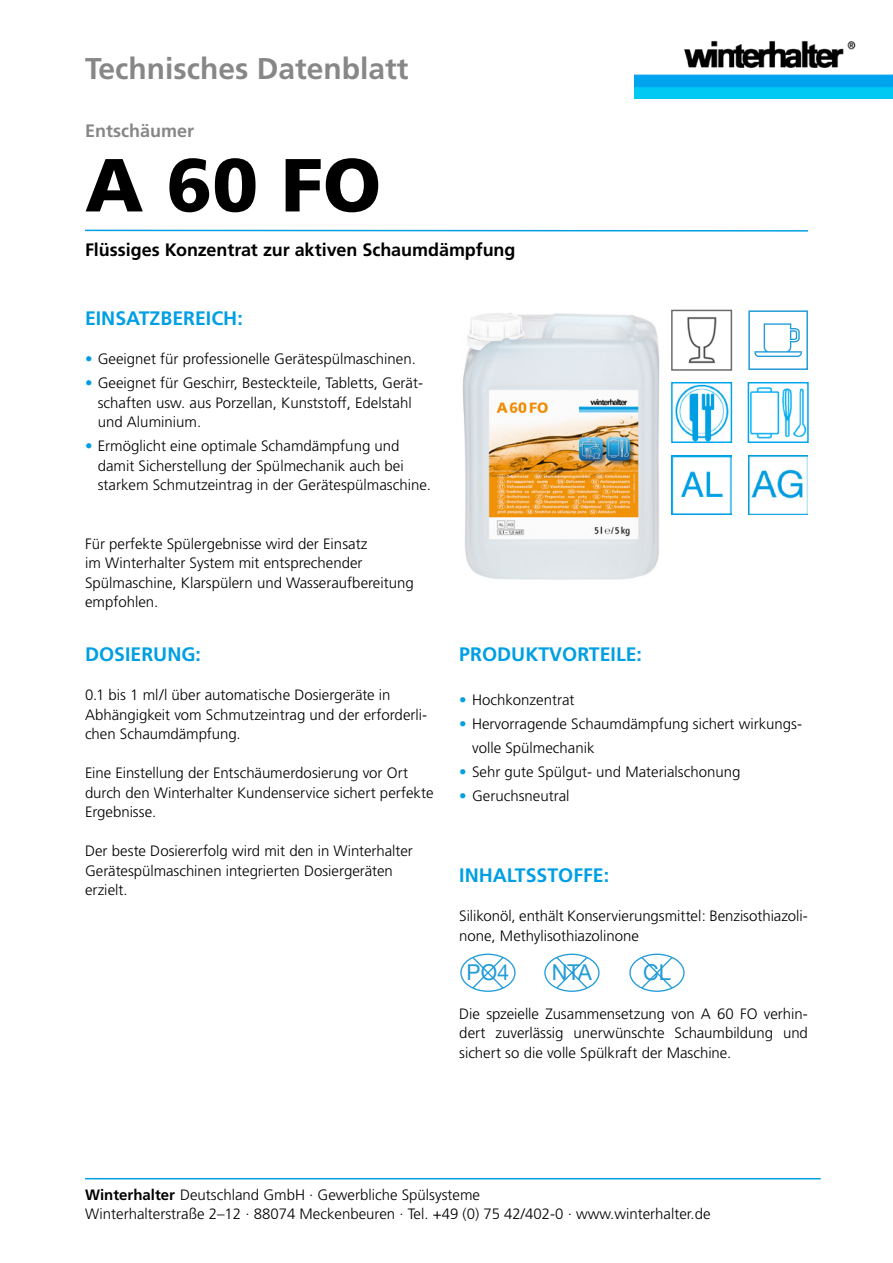
<style>
.page{position:relative;width:893px;height:1263px;background:#fff}
.page>*{position:absolute;margin:0;border:0;box-sizing:border-box;transform-origin:0 0}
.t1{font:900 75px "Frutiger";color:#000}
.t2{font:700 30px "Frutiger";color:#878787}
.t3{font:22.05px "Helvetica Neue";color:#229cd8}
.Frutiger_Bold_65{font:700 19.5px "Frutiger";color:#009fe3}
.t4{font:700 18px "Frutiger";letter-spacing:-.005em;color:#000}
.t5{font:700 18px "Frutiger";color:#878787}
.Frutiger_Bold_65-2{font:300 15px/19.5px "Frutiger";color:#000}
.Frutiger_45_Light{font:300 15px/19.5px "Frutiger";color:#000}
.s1{color:#009fe3}
.s2{font-weight:700}
</style>
<div class="page">
<img style="left:634px;top:40px;width:259px;height:59px">
<svg style="left:85px;top:229px;width:723px;height:3px"></svg>
<hr style="left:85px;top:1178px;width:736px;height:1px;background:#009fe3">
<img style="left:675px;top:385px;width:54px;height:55px">
<div style="left:671px;top:382px;width:61px;height:61px;border:2px solid #00a6eb"></div>
<img style="left:672px;top:455px;width:59px;height:59px">
<img style="left:749px;top:455px;width:59px;height:59px">
<img style="left:687px;top:317px;width:30px;height:47px">
<div style="left:671px;top:310px;width:61px;height:61px;border:2px solid #6c6c6e"></div>
<img style="left:751px;top:387px;width:55px;height:52px">
<div style="left:748px;top:382px;width:61px;height:61px;border:2px solid #00a6eb"></div>
<svg style="left:549px;top:954px;width:45px;height:37px"></svg>
<div style="left:544px;top:954px;width:56px;height:38px;border:1px solid #229cd8;border-radius:50%"></div>
<svg style="left:634px;top:954px;width:45px;height:37px"></svg>
<div style="left:629px;top:954px;width:56px;height:38px;border:1px solid #229cd8;border-radius:50%"></div>
<svg style="left:465px;top:954px;width:45px;height:37px"></svg>
<div style="left:460px;top:954px;width:56px;height:38px;border:1px solid #229cd8;border-radius:50%"></div>
<svg style="left:754px;top:323px;width:48px;height:34px"></svg>
<div style="left:748px;top:310px;width:60px;height:60px;border:1px solid #229cd8"></div>
<img style="left:462px;top:313px;width:198px;height:267px">
<p class="t2" style="left:85px;top:51px;width:325px">Technisches Datenblatt</p>
<p class="t5" style="left:85px;top:120px;width:111px">Entschäumer</p>
<p class="t1" style="left:85px;top:140px;width:298px">A 60 FO</p>
<p class="t4" style="left:85px;top:239px;width:432px">Flüssiges Konzentrat zur aktiven Schaumdämpfung</p>
<p class="Frutiger_Bold_65" style="left:85px;top:307px;width:159px">EINSATZBEREICH:</p>
<p class="Frutiger_Bold_65-2" style="left:85px;top:349px;width:332px"><span class="s1">•</span> Geeignet für professionelle Gerätespülmaschinen.</p>
<p class="Frutiger_Bold_65-2" style="left:98px;top:373px;width:327px;text-indent:-13px"><span class="s1">•</span> Geeignet für Geschirr, Besteckteile, Tabletts, Gerät&shy;schaften usw. aus Porzellan, Kunststoff, Edelstahl und Aluminium.</p>
<p class="Frutiger_Bold_65-2" style="left:98px;top:436px;width:335px;text-indent:-13px"><span class="s1">•</span> Ermöglicht eine optimale Schamdämpfung und damit Sicherstellung der Spülmechanik auch bei starkem Schmutzeintrag in der Gerätespülmaschine.</p>
<p class="Frutiger_Bold_65-2" style="left:85px;top:534px;width:330px">Für perfekte Spülergebnisse wird der Einsatz<br>im Winterhalter System mit entsprechender Spülmaschine, Klarspülern und Wasseraufbereitung empfohlen.</p>
<p class="Frutiger_Bold_65" style="left:85px;top:643px;width:117px">DOSIERUNG:</p>
<p class="Frutiger_45_Light" style="left:85px;top:685px;width:344px">0.1 bis 1 ml/l über automatische Dosiergeräte in<br>Abhängigkeit vom Schmutzeintrag und der erforderli&shy;chen Schaumdämpfung.</p>
<p class="Frutiger_45_Light" style="left:85px;top:763px;width:350px">Eine Einstellung der Entschäumerdosierung vor Ort durch den Winterhalter Kundenservice sichert perfekte<br>Ergebnisse.</p>
<p class="Frutiger_45_Light" style="left:85px;top:841px;width:329px">Der beste Dosiererfolg wird mit den in Winterhalter<br>Gerätespülmaschinen integrierten Dosiergeräten erzielt.</p>
<p class="Frutiger_Bold_65" style="left:459px;top:643px;width:184px">PRODUKTVORTEILE:</p>
<p class="Frutiger_Bold_65-2" style="left:459px;top:690px;width:117px"><span class="s1">•</span> Hochkonzentrat</p>
<p class="Frutiger_Bold_65-2" style="left:472px;top:711px;width:332px;line-height:24px;text-indent:-13px"><span class="s1">•</span> Hervorragende Schaumdämpfung sichert wirkungs&shy;volle Spülmechanik</p>
<p class="Frutiger_Bold_65-2" style="left:459px;top:762px;width:283px"><span class="s1">•</span> Sehr gute Spülgut- und Materialschonung</p>
<p class="Frutiger_Bold_65-2" style="left:459px;top:786px;width:112px"><span class="s1">•</span> Geruchsneutral</p>
<p class="Frutiger_Bold_65" style="left:459px;top:864px;width:151px">INHALTSSTOFFE:</p>
<p class="Frutiger_45_Light" style="left:459px;top:906px;width:350px">Silikonöl, enthält Konservierungsmittel: Benzisothiazoli&shy;none, Methylisothiazolinone</p>
<p class="t3" style="left:467px;top:959px;width:44px">PO4</p>
<p class="t3" style="left:552px;top:959px;width:42px">NTA</p>
<p class="t3" style="left:643px;top:959px;width:29px">CL</p>
<p class="Frutiger_45_Light" style="left:459px;top:1004px;width:350px;text-align:justify">Die spzeielle Zusammensetzung von A 60 FO verhin&shy;dert zuverlässig unerwünschte Schaumbildung und sichert so die volle Spülkraft der Maschine.</p>
<p class="Frutiger_Bold_65-2" style="left:85px;top:1185px;width:397px"><span class="s2">Winterhalter</span> Deutschland GmbH · Gewerbliche Spülsysteme</p>
<p class="Frutiger_Bold_65-2" style="left:85px;top:1205px;width:627px">Winterhalterstraße 2–12 · 88074 Meckenbeuren · Tel. +49 (0) 75 42/402-0 · www.winterhalter.de</p>
</div>
